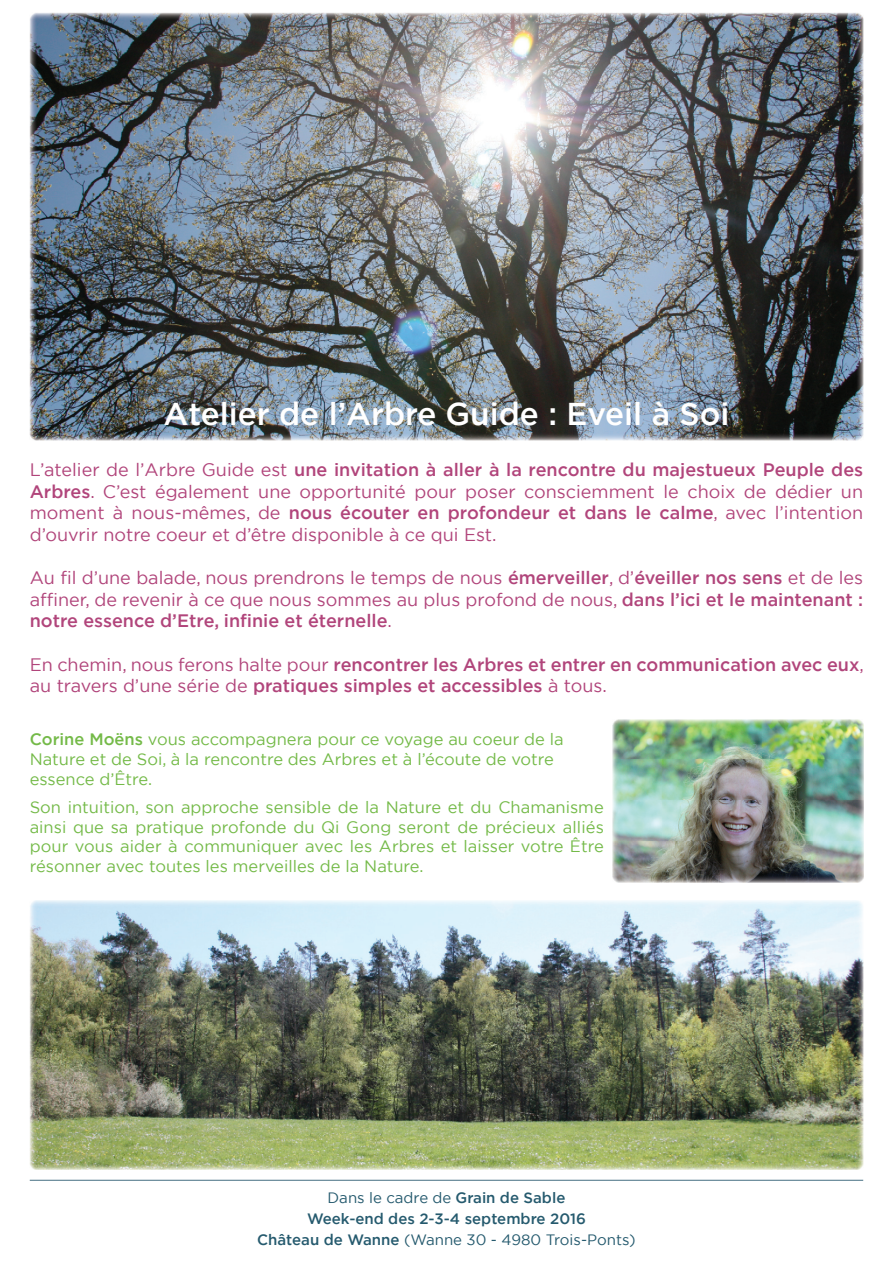
<style>
.page{position:relative;width:893px;height:1263px;background:#fff}
.page>*{position:absolute;margin:0;border:0;box-sizing:border-box;transform-origin:0 0}
.t1{font:500 31.5px "Gotham";color:#fff}
.t2{font:18px/21.6px "Gotham";color:#b1457b;text-align:justify}
.t3{font:500 18px/21.6px "Gotham";color:#b1457b}
.t4{font:16.5px/19.8px "Gotham";color:#74ba48}
.t5{font:500 15px/21px "Gotham";color:#255a6e;text-align:center}
.s1{font-weight:500}
.s2{font-weight:400}
</style>
<div class="page">
<img style="left:30px;top:900px;width:833px;height:270px">
<img style="left:612px;top:719px;width:251px;height:164px">
<img style="left:30px;top:13px;width:833px;height:427px">
<hr style="left:30px;top:1180px;width:833px;height:1px;background:#456f82">
<h1 class="t1" style="left:163px;top:393px;width:567px">Atelier de l’Arbre Guide : Eveil à Soi</h1>
<p class="t2" style="left:30px;top:459px;width:835px">L’atelier de l’Arbre Guide est <span class="s1">une invitation à aller à la rencontre du majestueux Peuple des Arbres</span>. C’est également une opportunité pour poser consciemment le choix de dédier un moment à nous-mêmes, de <span class="s1">nous écouter en profondeur et dans le calme</span>, avec l’intention d’ouvrir notre coeur et d’être disponible à ce qui Est.</p>
<p class="t2" style="left:30px;top:567px;width:835px">Au fil d’une balade, nous prendrons le temps de nous <span class="s1">émerveiller</span>, d’<span class="s1">éveiller nos sens</span> et de les affiner, de revenir à ce que nous sommes au plus profond de nous, <span class="s1">dans l’ici et le maintenant : notre essence d’Etre, infinie et éternelle</span>.</p>
<p class="t3" style="left:30px;top:653px;width:836px"><span class="s2">En chemin, nous ferons halte pour</span> rencontrer les Arbres et entrer en communication avec eux<span class="s2">, au travers d’une série de</span> pratiques simples et accessibles <span class="s2">à tous.</span></p>
<p class="t4" style="left:30px;top:729px;width:535px"><span class="s1">Corine Moëns</span> vous accompagnera pour ce voyage au coeur de la<br>Nature et de Soi, à la rencontre des Arbres et à l’écoute de votre essence d’Être.</p>
<p class="t4" style="left:30px;top:797px;width:576px;text-align:justify">Son intuition, son approche sensible de la Nature et du Chamanisme ainsi que sa pratique profonde du Qi Gong seront de précieux alliés pour vous aider à communiquer avec les Arbres et laisser votre Être résonner avec toutes les merveilles de la Nature.</p>
<p class="t5" style="left:257px;top:1187px;width:380px"><span class="s2">Dans le cadre de</span> Grain de Sable<br>Week-end des 2-3-4 septembre 2016<br>Château de Wanne <span class="s2">(Wanne 30 - 4980 Trois-Ponts)</span></p>
</div>
